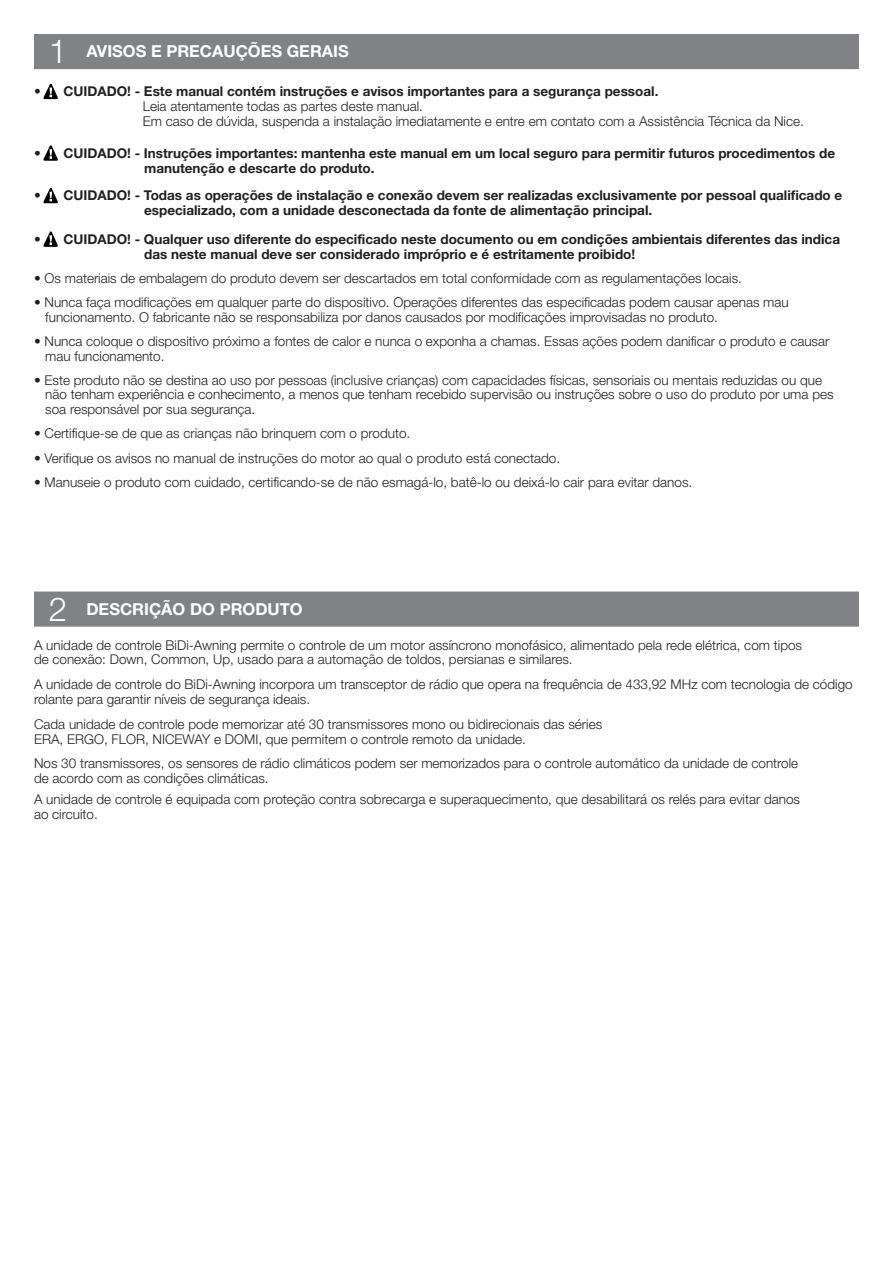
<style>
.page{position:relative;width:893px;height:1263px;background:#fff}
.page>*{position:absolute;margin:0;border:0;box-sizing:border-box;transform-origin:0 0}
.t1{font:300 33px "Helvetica Neue LT Pro";color:#fff}
.titolo{font:700 16.5px "Helvetica Neue LT Pro";color:#fff}
.t2{font:300 13.5px "Helvetica Neue LT Pro";color:#231f20}
.t3{font:700 13.5px "Helvetica Neue LT Pro";color:#231f20}
.s1{font-weight:700}
</style>
<div class="page">
<svg style="left:43px;top:83px;width:15px;height:17px"></svg>
<div style="left:34px;top:34px;width:825px;height:35px;background:#808285"></div>
<svg style="left:43px;top:145px;width:15px;height:16px"></svg>
<svg style="left:43px;top:187px;width:15px;height:17px"></svg>
<svg style="left:43px;top:231px;width:15px;height:16px"></svg>
<div style="left:34px;top:591px;width:825px;height:36px;background:#808285"></div>
<p class="t1" style="left:49px;top:31px;width:20px">1</p>
<p class="titolo" style="left:86px;top:41px;width:264px">AVISOS E PRECAUÇÕES GERAIS</p>
<p class="t3" style="left:34px;top:83px;width:626px">• CUIDADO! - Este manual contém instruções e avisos importantes para a segurança pessoal.</p>
<p class="t2" style="left:143px;top:98px;width:282px">Leia atentamente todas as partes deste manual.</p>
<p class="t2" style="left:143px;top:113px;width:662px">Em caso de dúvida, suspenda a instalação imediatamente e entre em contato com a Assistência Técnica da Nice.</p>
<p class="t3" style="left:34px;top:145px;width:803px">• CUIDADO! - Instruções importantes: mantenha este manual em um local seguro para permitir futuros procedimentos de</p>
<p class="t3" style="left:144px;top:159px;width:232px">manutenção e descarte do produto.</p>
<p class="t3" style="left:34px;top:187px;width:810px">• CUIDADO! - Todas as operações de instalação e conexão devem ser realizadas exclusivamente por pessoal qualificado e</p>
<p class="t3" style="left:144px;top:202px;width:510px">especializado, com a unidade desconectada da fonte de alimentação principal.</p>
<p class="t3" style="left:34px;top:231px;width:808px">• CUIDADO! - Qualquer uso diferente do especificado neste documento ou em condições ambientais diferentes das indica</p>
<p class="t3" style="left:144px;top:246px;width:493px">das neste manual deve ser considerado impróprio e é estritamente proibido!</p>
<p class="t2" style="left:34px;top:270px;width:709px"><span class="s1">•</span> Os materiais de embalagem do produto devem ser descartados em total conformidade com as regulamentações locais.</p>
<p class="t2" style="left:34px;top:294px;width:756px"><span class="s1">•</span> Nunca faça modificações em qualquer parte do dispositivo. Operações diferentes das especificadas podem causar apenas mau</p>
<p class="t2" style="left:45px;top:309px;width:674px">funcionamento. O fabricante não se responsabiliza por danos causados por modificações improvisadas no produto.</p>
<p class="t2" style="left:34px;top:333px;width:797px"><span class="s1">•</span> Nunca coloque o dispositivo próximo a fontes de calor e nunca o exponha a chamas. Essas ações podem danificar o produto e causar</p>
<p class="t2" style="left:45px;top:348px;width:121px">mau funcionamento.</p>
<p class="t2" style="left:34px;top:372px;width:789px"><span class="s1">•</span> Este produto não se destina ao uso por pessoas (inclusive crianças) com capacidades físicas, sensoriais ou mentais reduzidas ou que</p>
<p class="t2" style="left:45px;top:386px;width:790px">não tenham experiência e conhecimento, a menos que tenham recebido supervisão ou instruções sobre o uso do produto por uma pes</p>
<p class="t2" style="left:45px;top:401px;width:212px">soa responsável por sua segurança.</p>
<p class="t2" style="left:34px;top:425px;width:378px"><span class="s1">•</span> Certifique-se de que as crianças não brinquem com o produto.</p>
<p class="t2" style="left:34px;top:450px;width:528px"><span class="s1">•</span> Verifique os avisos no manual de instruções do motor ao qual o produto está conectado.</p>
<p class="t2" style="left:34px;top:474px;width:660px"><span class="s1">•</span> Manuseie o produto com cuidado, certificando-se de não esmagá-lo, batê-lo ou deixá-lo cair para evitar danos.</p>
<p class="t1" style="left:46px;top:588px;width:20px">6</p>
<p class="t1" style="left:49px;top:589px;width:20px">2</p>
<p class="titolo" style="left:86px;top:599px;width:218px">DESCRIÇÃO DO PRODUTO</p>
<p class="titolo" style="left:89px;top:599px;width:303px">INSTALLATION AND CONFIGURATION</p>
<p class="t2" style="left:34px;top:637px;width:769px">A unidade de controle BiDi-Awning permite o controle de um motor assíncrono monofásico, alimentado pela rede elétrica, com tipos</p>
<p class="t2" style="left:34px;top:651px;width:540px">de conexão: Down, Common, Up, usado para a automação de toldos, persianas e similares.</p>
<p class="t2" style="left:34px;top:676px;width:820px">A unidade de controle do BiDi-Awning incorpora um transceptor de rádio que opera na frequência de 433,92 MHz com tecnologia de código</p>
<p class="t2" style="left:34px;top:691px;width:278px">rolante para garantir níveis de segurança ideais.</p>
<p class="t2" style="left:34px;top:716px;width:570px">Cada unidade de controle pode memorizar até 30 transmissores mono ou bidirecionais das séries</p>
<p class="t2" style="left:34px;top:731px;width:493px">ERA, ERGO, FLOR, NICEWAY e DOMI, que permitem o controle remoto da unidade.</p>
<p class="t2" style="left:34px;top:755px;width:766px">Nos 30 transmissores, os sensores de rádio climáticos podem ser memorizados para o controle automático da unidade de controle</p>
<p class="t2" style="left:34px;top:770px;width:236px">de acordo com as condições climáticas.</p>
<p class="t2" style="left:34px;top:791px;width:768px">A unidade de controle é equipada com proteção contra sobrecarga e superaquecimento, que desabilitará os relés para evitar danos</p>
<p class="t2" style="left:34px;top:806px;width:65px">ao circuito.</p>
</div>
